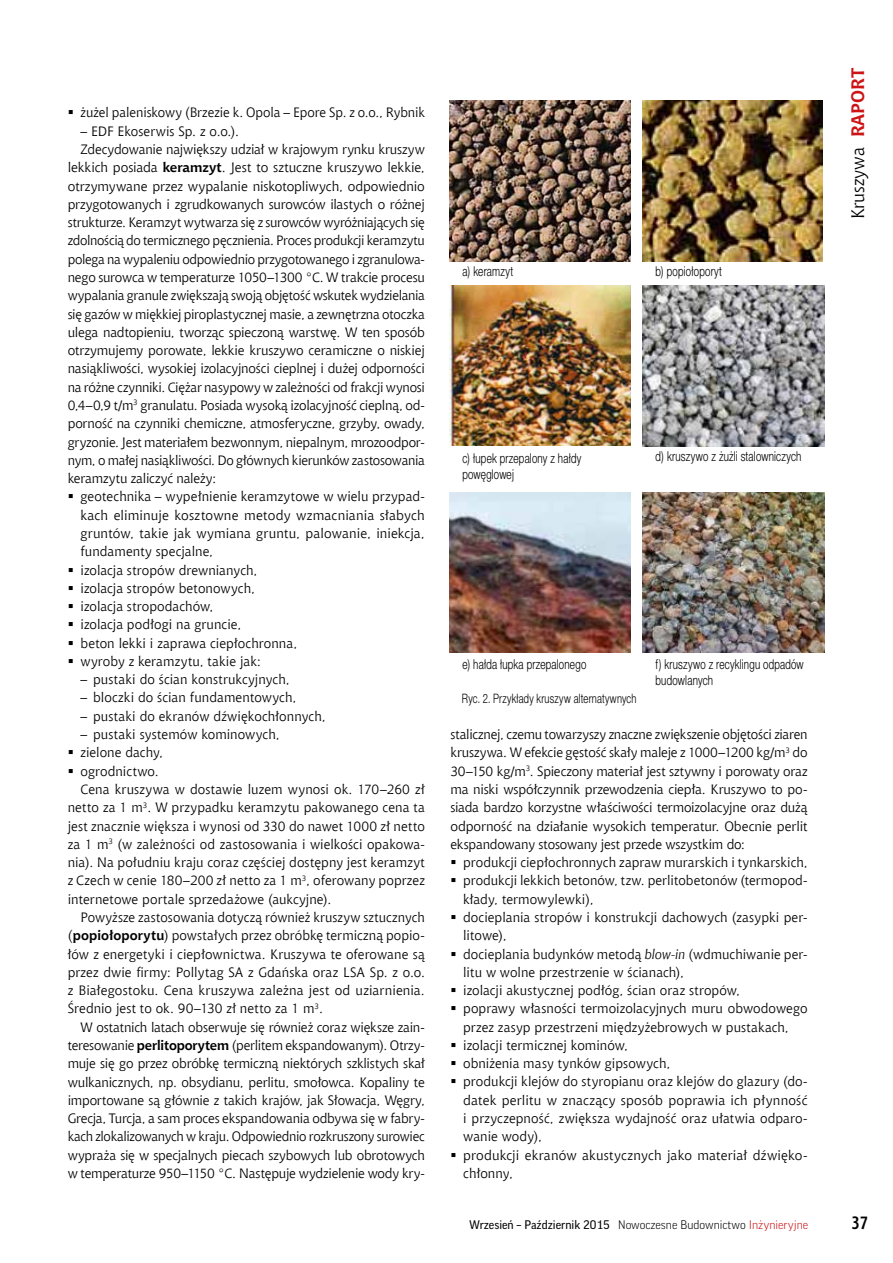
<style>
.page{position:relative;width:893px;height:1263px;background:#fff}
.page>*{position:absolute;margin:0;border:0;box-sizing:border-box;transform-origin:0 0}
.t1{font:18px "Chianti EU";color:#000}
.t2{font:700 18px "Aerton Cnd EFN";color:#000}
.t3{font:13.5px/18.3px "Chianti EU";color:#000;text-align:justify}
.t4{font:13.5px "Chianti EU";letter-spacing:-.02em;color:#000}
.t5{font:13.5px/16.2px "Switzer Cnd EFN Light";letter-spacing:.015em;color:#000;scale:.9 1}
.t6{font:13.5px "Chianti EU";letter-spacing:-.025em;color:#000}
.t7{font:12.9px "Switzer Cnd EFN Light";letter-spacing:.02em;color:#000;scale:.9 1}
.t8{font:12px "Good Pro";color:#000}
.s1{font-weight:700}
.s2{font-weight:700;color:#cd1316}
.s3{font-style:italic}
.s4{font-weight:300}
.s5{font-weight:300;color:#cd1316}
</style>
<div class="page">
<img style="left:450px;top:101px;width:181px;height:160px">
<img style="left:643px;top:286px;width:181px;height:160px">
<img style="left:643px;top:101px;width:180px;height:160px">
<img style="left:450px;top:492px;width:181px;height:161px">
<img style="left:450px;top:285px;width:181px;height:161px">
<img style="left:643px;top:492px;width:181px;height:161px">
<p class="t3" style="left:80px;top:103px;width:346px">żużel paleniskowy (Brzezie k. Opola – Epore Sp. z o.o., Rybnik</p>
<p class="t3" style="left:80px;top:122px;width:160px">– EDF Ekoserwis Sp. z o.o.).</p>
<p class="t3" style="left:80px;top:140px;width:346px">Zdecydowanie największy udział w krajowym rynku kruszyw</p>
<p class="t3" style="left:68px;top:158px;width:359px">lekkich posiada <span class="s1">keramzyt</span>. Jest to sztuczne kruszywo lekkie,</p>
<p class="t3" style="left:68px;top:176px;width:359px">otrzymywane przez wypalanie niskotopliwych, odpowiednio</p>
<p class="t3" style="left:68px;top:195px;width:359px">przygotowanych i zgrudkowanych surowców ilastych o różnej</p>
<p class="t3" style="left:68px;top:213px;width:359px">strukturze. Keramzyt wytwarza się z surowców wyróżniających się</p>
<p class="t6" style="left:68px;top:232px;width:359px">zdolnością do termicznego pęcznienia. Proces produkcji keramzytu</p>
<p class="t4" style="left:68px;top:251px;width:359px">polega na wypaleniu odpowiednio przygotowanego i zgranulowa-</p>
<p class="t3" style="left:68px;top:268px;width:359px">nego surowca w temperaturze 1050–1300 °C. W trakcie procesu</p>
<p class="t4" style="left:68px;top:287px;width:359px">wypalania granule zwiększają swoją objętość wskutek wydzielania</p>
<p class="t4" style="left:68px;top:306px;width:359px">się gazów w miękkiej piroplastycznej masie, a zewnętrzna otoczka</p>
<p class="t3" style="left:68px;top:323px;width:359px">ulega nadtopieniu, tworząc spieczoną warstwę. W ten sposób</p>
<p class="t3" style="left:68px;top:341px;width:359px">otrzymujemy porowate, lekkie kruszywo ceramiczne o niskiej</p>
<p class="t3" style="left:68px;top:359px;width:359px">nasiąkliwości, wysokiej izolacyjności cieplnej i dużej odporności</p>
<p class="t3" style="left:68px;top:378px;width:359px">na różne czynniki. Ciężar nasypowy w zależności od frakcji wynosi</p>
<p class="t3" style="left:68px;top:396px;width:359px">0,4–0,9 t/m<sup>3</sup> granulatu. Posiada wysoką izolacyjność cieplną, od-</p>
<p class="t3" style="left:68px;top:414px;width:359px">porność na czynniki chemiczne, atmosferyczne, grzyby, owady,</p>
<p class="t3" style="left:68px;top:432px;width:359px">gryzonie. Jest materiałem bezwonnym, niepalnym, mrozoodpor-</p>
<p class="t4" style="left:68px;top:452px;width:359px">nym, o małej nasiąkliwości. Do głównych kierunków zastosowania</p>
<p class="t3" style="left:68px;top:469px;width:150px">keramzytu zaliczyć należy:</p>
<p class="t3" style="left:80px;top:487px;width:346px">geotechnika – wypełnienie keramzytowe w wielu przypad-</p>
<p class="t3" style="left:80px;top:506px;width:346px">kach eliminuje kosztowne metody wzmacniania słabych</p>
<p class="t3" style="left:80px;top:524px;width:346px">gruntów, takie jak wymiana gruntu, palowanie, iniekcja,</p>
<p class="t3" style="left:80px;top:542px;width:134px">fundamenty specjalne,</p>
<p class="t3" style="left:80px;top:560px;width:178px">izolacja stropów drewnianych,</p>
<p class="t3" style="left:80px;top:579px;width:176px">izolacja stropów betonowych,</p>
<p class="t3" style="left:80px;top:597px;width:134px">izolacja stropodachów,</p>
<p class="t3" style="left:80px;top:615px;width:162px">izolacja podłogi na gruncie,</p>
<p class="t3" style="left:80px;top:634px;width:218px">beton lekki i zaprawa ciepłochronna,</p>
<p class="t3" style="left:80px;top:652px;width:182px">wyroby z keramzytu, takie jak:</p>
<p class="t3" style="left:80px;top:670px;width:211px">– pustaki do ścian konstrukcyjnych,</p>
<p class="t3" style="left:80px;top:688px;width:217px">– bloczki do ścian fundamentowych,</p>
<p class="t3" style="left:80px;top:707px;width:247px">– pustaki do ekranów dźwiękochłonnych,</p>
<p class="t3" style="left:80px;top:725px;width:201px">– pustaki systemów kominowych,</p>
<p class="t3" style="left:80px;top:743px;width:84px">zielone dachy,</p>
<p class="t3" style="left:80px;top:762px;width:80px">ogrodnictwo.</p>
<p class="t3" style="left:80px;top:780px;width:346px">Cena kruszywa w dostawie luzem wynosi ok. 170–260 zł</p>
<p class="t3" style="left:68px;top:798px;width:359px">netto za 1 m<sup>3</sup>. W przypadku keramzytu pakowanego cena ta</p>
<p class="t3" style="left:68px;top:816px;width:359px">jest znacznie większa i wynosi od 330 do nawet 1000 zł netto</p>
<p class="t3" style="left:68px;top:835px;width:359px">za 1 m<sup>3</sup> (w zależności od zastosowania i wielkości opakowa-</p>
<p class="t3" style="left:68px;top:853px;width:359px">nia). Na południu kraju coraz częściej dostępny jest keramzyt</p>
<p class="t3" style="left:68px;top:871px;width:359px">z Czech w cenie 180–200 zł netto za 1 m<sup>3</sup>, oferowany poprzez</p>
<p class="t3" style="left:68px;top:890px;width:265px">internetowe portale sprzedażowe (aukcyjne).</p>
<p class="t3" style="left:80px;top:908px;width:346px">Powyższe zastosowania dotyczą również kruszyw sztucznych</p>
<p class="t3" style="left:68px;top:926px;width:359px">(<span class="s1">popiołoporytu</span>) powstałych przez obróbkę termiczną popio-</p>
<p class="t3" style="left:68px;top:944px;width:359px">łów z energetyki i ciepłownictwa. Kruszywa te oferowane są</p>
<p class="t3" style="left:68px;top:963px;width:359px">przez dwie firmy: Pollytag SA z Gdańska oraz LSA Sp. z o.o.</p>
<p class="t3" style="left:68px;top:981px;width:359px">z Białegostoku. Cena kruszywa zależna jest od uziarnienia.</p>
<p class="t3" style="left:68px;top:999px;width:257px">Średnio jest to ok. 90–130 zł netto za 1 m<sup>3</sup>.</p>
<p class="t3" style="left:80px;top:1018px;width:346px">W ostatnich latach obserwuje się również coraz większe zain-</p>
<p class="t3" style="left:68px;top:1036px;width:359px">teresowanie <span class="s1">perlitoporytem</span> (perlitem ekspandowanym). Otrzy-</p>
<p class="t3" style="left:68px;top:1054px;width:359px">muje się go przez obróbkę termiczną niektórych szklistych skał</p>
<p class="t3" style="left:68px;top:1072px;width:359px">wulkanicznych, np. obsydianu, perlitu, smołowca. Kopaliny te</p>
<p class="t3" style="left:68px;top:1091px;width:359px">importowane są głównie z takich krajów, jak Słowacja, Węgry,</p>
<p class="t3" style="left:68px;top:1109px;width:359px">Grecja, Turcja, a sam proces ekspandowania odbywa się w fabry-</p>
<p class="t4" style="left:68px;top:1128px;width:359px">kach zlokalizowanych w kraju. Odpowiednio rozkruszony surowiec</p>
<p class="t3" style="left:68px;top:1146px;width:359px">wypraża się w specjalnych piecach szybowych lub obrotowych</p>
<p class="t4" style="left:68px;top:1165px;width:359px">w temperaturze 950–1150 °C. Następuje wydzielenie wody kry-</p>
<p class="t5" style="left:462px;top:263px;width:58px">a) keramzyt</p>
<p class="t5" style="left:462px;top:450px;width:134px">c) łupek przepalony z hałdy powęglowej</p>
<p class="t5" style="left:656px;top:263px;width:75px">b) popiołoporyt</p>
<h1 class="t1" style="left:847px;top:219px;width:153px;rotate:-90deg">Kruszywa <span class="s2">RAPORT</span></h1>
<p class="t5" style="left:656px;top:448px;width:164px">d) kruszywo z żużli stalowniczych</p>
<p class="t5" style="left:462px;top:656px;width:139px">e) hałda łupka przepalonego</p>
<p class="t7" style="left:462px;top:690px;width:196px">Ryc. 2. Przykłady kruszyw alternatywnych</p>
<p class="t5" style="left:656px;top:656px;width:166px">f) kruszywo z recyklingu odpadów budowlanych</p>
<p class="t3" style="left:450px;top:725px;width:359px">stalicznej, czemu towarzyszy znaczne zwiększenie objętości ziaren kruszywa. W efekcie gęstość skały maleje z 1000–1200 kg/m<sup>3</sup> do 30–150 kg/m<sup>3</sup>. Spieczony materiał jest sztywny i porowaty oraz ma niski współczynnik przewodzenia ciepła. Kruszywo to po&shy;siada bardzo korzystne właściwości termoizolacyjne oraz dużą odporność na działanie wysokich temperatur. Obecnie perlit ekspandowany stosowany jest przede wszystkim do:</p>
<p class="t3" style="left:463px;top:853px;width:346px;text-align:left">produkcji ciepłochronnych zapraw murarskich i tynkarskich, produkcji lekkich betonów, tzw. perlitobetonów (termopod&shy;kłady, termowylewki),<br>docieplania stropów i konstrukcji dachowych (zasypki per&shy;litowe),<br>docieplania budynków metodą <span class="s3">blow-in</span> (wdmuchiwanie per&shy;litu w wolne przestrzenie w ścianach),<br>izolacji akustycznej podłóg, ścian oraz stropów,<br>poprawy własności termoizolacyjnych muru obwodowego przez zasyp przestrzeni międzyżebrowych w pustakach, izolacji termicznej kominów,<br>obniżenia masy tynków gipsowych,<br>produkcji klejów do styropianu oraz klejów do glazury (do&shy;datek perlitu w znaczący sposób poprawia ich płynność i przyczepność, zwiększa wydajność oraz ułatwia odparo&shy;wanie wody),<br>produkcji ekranów akustycznych jako materiał dźwięko&shy;chłonny,</p>
<p class="t8" style="left:469px;top:1218px;width:341px">Wrzesień – Październik 2015 <span class="s4">Nowoczesne Budownictwo</span> <span class="s5">Inżynieryjne</span></p>
<h1 class="t2" style="left:851px;top:1212px;width:18px">37</h1>
</div>
